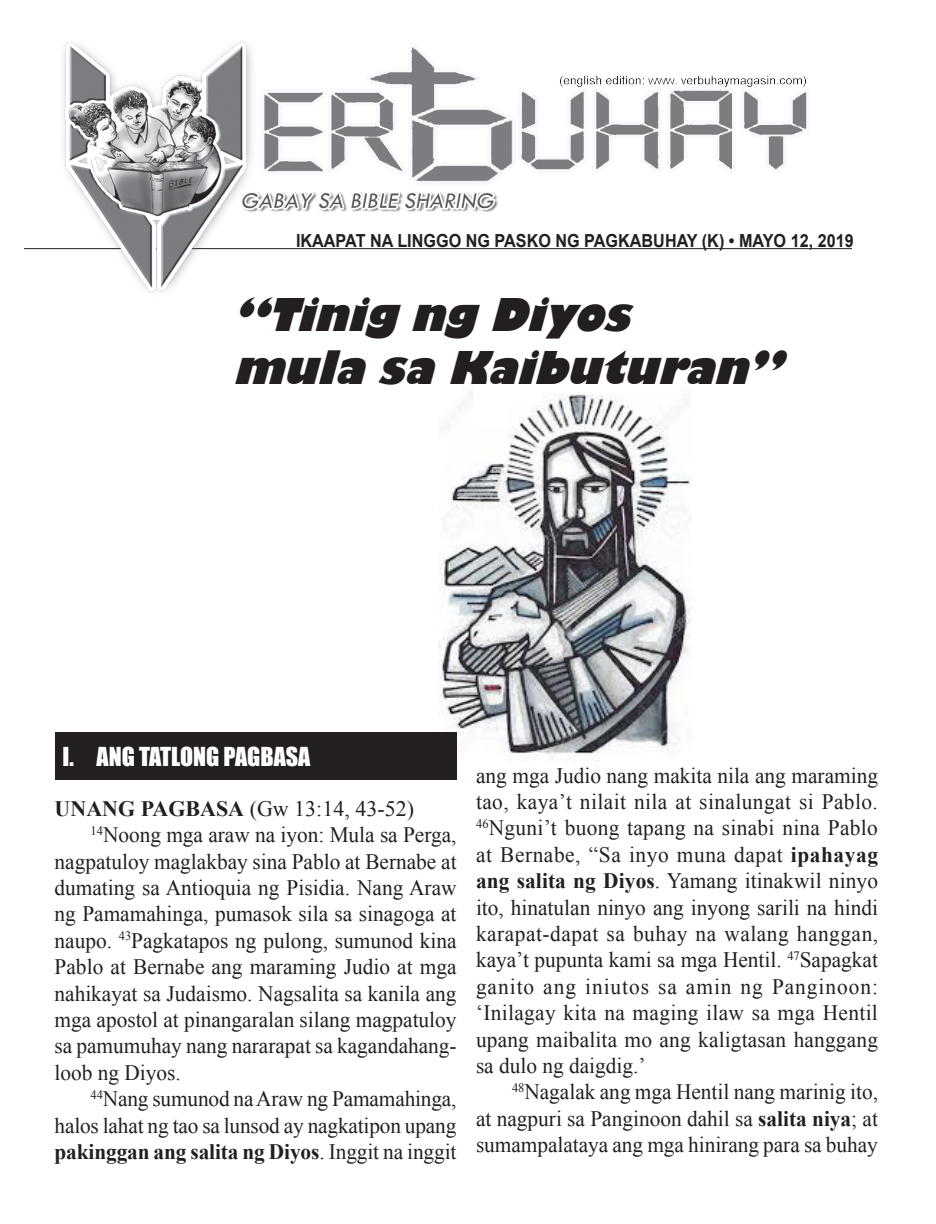
<style>
.page{position:relative;width:936px;height:1224px;background:#fff}
.page>*{position:absolute;margin:0;border:0;box-sizing:border-box;transform-origin:0 0}
.headline{font:italic 800 44px "Gill Sans";color:#231f20;scale:.95 1}
.t1{font:24px "Impact";color:#fff}
.body_text{font:22px/26.4px "Times New Roman";color:#231f20;text-align:justify}
.liturgical_celebrati{font:700 18px "Arial";color:#231f20;scale:.9 1}
.s1{font-weight:700}
</style>
<div class="page">
<img style="left:438px;top:391px;width:253px;height:370px">
<hr style="left:24px;top:248px;width:828px;height:1px;background:#231f20">
<div style="left:55px;top:732px;width:402px;height:48px;background:#231f20"></div>
<img style="left:52px;top:42px;width:800px;height:250px">
<p class="liturgical_celebrati" style="left:296px;top:228px;width:621px">IKAAPAT NA LINGGO NG PASKO NG PAGKABUHAY (K) • MAYO 12, 2019</p>
<p class="headline" style="left:233px;top:287px;width:435px">“Tinig ng Diyos</p>
<p class="headline" style="left:233px;top:340px;width:596px">mulasaKaibuturan”</p>
<p class="t1" style="left:63px;top:738px;width:249px">I. ANG TATLONG PAGBASA</p>
<p class="body_text" style="left:55px;top:795px;width:361px"><span class="s1">UNANG PAGBASA</span> (Gw 13:14, 43-52)</p>
<p class="body_text" style="left:55px;top:821px;width:404px;text-indent:36px"><sup>14</sup>Noong mga araw na iyon: Mula sa Perga, nagpatuloy maglakbay sina Pablo at Bernabe at dumating sa Antioquia ng Pisidia. Nang Araw ng Pamamahinga, pumasok sila sa sinagoga at naupo. <sup>43</sup>Pagkatapos ng pulong, sumunod kina Pablo at Bernabe ang maraming Judio at mga nahikayat sa Judaismo. Nagsalita sa kanila ang mga apostol at pinangaralan silang magpatuloy sa pamumuhay nang nararapat sa kagandahang&shy;loob ng Diyos.</p>
<p class="body_text" style="left:55px;top:1085px;width:404px;text-indent:36px"><sup>44</sup>Nang sumunod na Araw ng Pamamahinga, halos lahat ng tao sa lunsod ay nagkatipon upang <span class="s1">pakinggan ang salita ng Diyos</span>. Inggit na inggit</p>
<p class="body_text" style="left:476px;top:762px;width:404px">ang mga Judio nang makita nila ang maraming tao, kaya’t nilait nila at sinalungat si Pablo.<br><sup>46</sup>Nguni’t buong tapang na sinabi nina Pablo at Bernabe, “Sa inyo muna dapat <span class="s1">ipahayag ang salita ng Diyos</span>. Yamang itinakwil ninyo ito, hinatulan ninyo ang inyong sarili na hindi karapat-dapat sa buhay na walang hanggan, kaya’t pupunta kami sa mga Hentil. <sup>47</sup>Sapagkat ganito ang iniutos sa amin ng Panginoon: ‘Inilagay kita na maging ilaw sa mga Hentil upang maibalita mo ang kaligtasan hanggang sa dulo ng daigdig.’</p>
<p class="body_text" style="left:476px;top:1079px;width:404px;text-indent:36px"><sup>48</sup>Nagalak ang mga Hentil nang marinig ito, at nagpuri sa Panginoon dahil sa <span class="s1">salita niya</span>; at sumampalataya ang mga hinirang para sa buhay</p>
</div>
